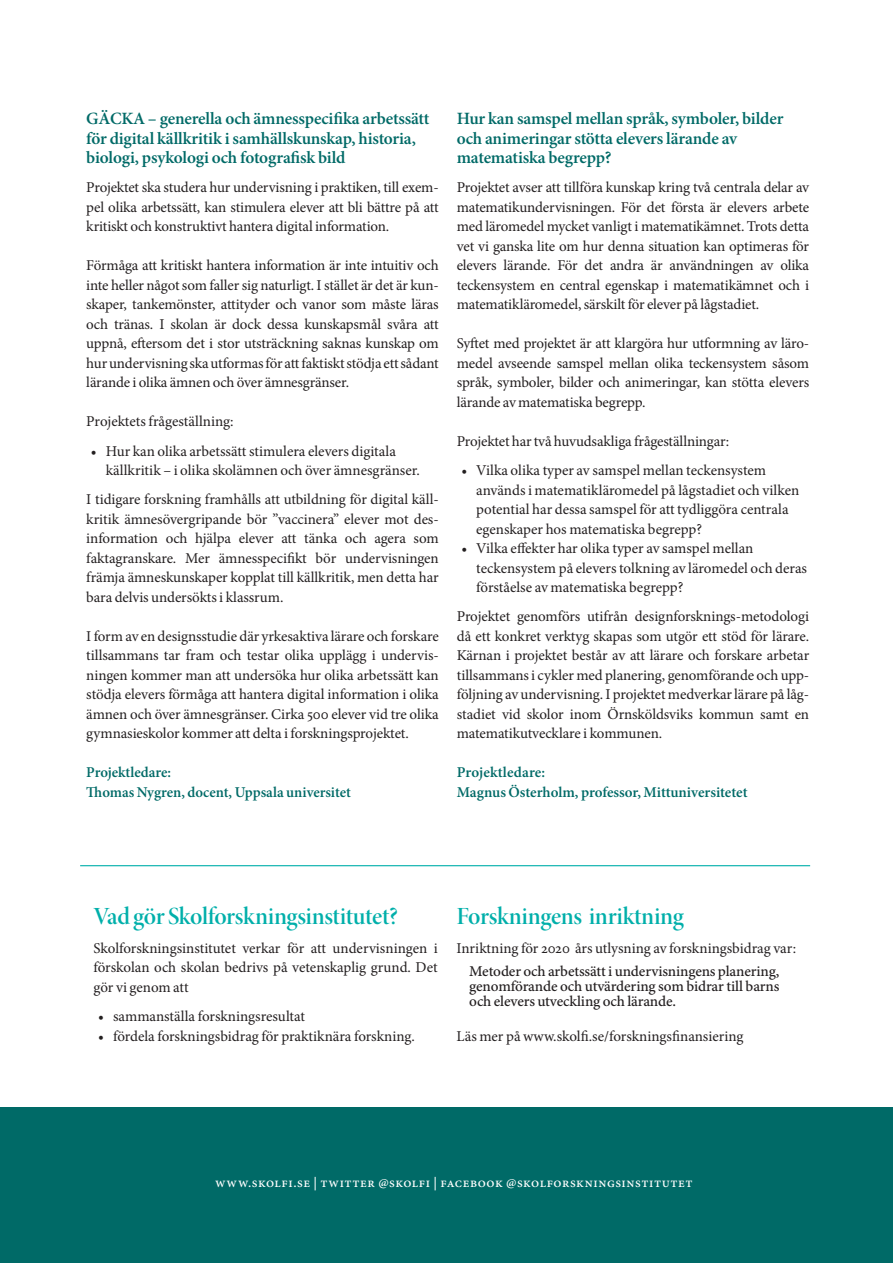
<style>
.page{position:relative;width:893px;height:1263px;background:#fff}
.page>*{position:absolute;margin:0;border:0;box-sizing:border-box;transform-origin:0 0}
.Rubrik_2{font:24.75px "Minion Pro Semibold Disp";letter-spacing:-.015em;color:#00afaa}
.Rubrik_1_infoblad{font:600 17.25px/19.5px "Minion Pro";letter-spacing:-.01em;color:#006a67}
.Brödtext_1{font:15px/19.5px "Minion Pro";letter-spacing:-.005em;color:#231f20;text-align:justify}
.Citat_med_avstånd_fö{font:15px/15px "Minion Pro Medium Capt";letter-spacing:-.01em;color:#231f20;text-align:justify}
.Brödtext_1-2{font:600 15px "Minion Pro";color:#006a67}
.Källa{font:13.5px "Minion Pro Medium Capt";letter-spacing:.04em;color:#fff}
</style>
<div class="page">
<div style="left:0;top:1107px;width:893px;height:156px;background:#006a67"></div>
<hr style="left:80px;top:865px;width:730px;height:1px;background:#00afaa">
<p class="Rubrik_1_infoblad" style="left:86px;top:109px;width:345px">GÄCKA – generella och ämnesspecifika arbetssätt för digital källkritik i samhällskunskap, historia, biologi, psykologi och fotografisk bild</p>
<p class="Brödtext_1" style="left:86px;top:178px;width:354px">Projektet ska studera hur undervisning i praktiken, till exem&shy;pel olika arbetssätt, kan stimulera elever att bli bättre på att kritiskt och konstruktivt hantera digital information.</p>
<p class="Brödtext_1" style="left:86px;top:256px;width:354px">Förmåga att kritiskt hantera information är inte intuitiv och inte heller något som faller sig naturligt. I stället är det är kun&shy;skaper, tankemönster, attityder och vanor som måste läras och tränas. I skolan är dock dessa kunskapsmål svåra att uppnå, eftersom det i stor utsträckning saknas kunskap om hur undervisning ska utformas för att faktiskt stödja ett sådant lärande i olika ämnen och över ämnesgränser.</p>
<p class="Brödtext_1" style="left:86px;top:412px;width:149px">Projektets frågeställning:</p>
<p class="Brödtext_1" style="left:106px;top:441px;width:315px;text-indent:-15px">• Hur kan olika arbetssätt stimulera elevers digitala källkritik – i olika skolämnen och över ämnesgränser.</p>
<p class="Brödtext_1" style="left:86px;top:490px;width:354px">I tidigare forskning framhålls att utbildning för digital käll&shy;kritik ämnesövergripande bör ”vaccinera” elever mot des&shy;information och hjälpa elever att tänka och agera som faktagranskare. Mer ämnesspecifikt bör undervisningen främja ämneskunskaper kopplat till källkritik, men detta har bara delvis undersökts i klassrum.</p>
<p class="Brödtext_1" style="left:86px;top:626px;width:354px">I form av en designsstudie där yrkesaktiva lärare och forskare tillsammans tar fram och testar olika upplägg i undervis&shy;ningen kommer man att undersöka hur olika arbetssätt kan stödja elevers förmåga att hantera digital information i olika ämnen och över ämnesgränser. Cirka 500 elever vid tre olika gymnasieskolor kommer att delta i forskningsprojektet.</p>
<p class="Brödtext_1-2" style="left:86px;top:762px;width:86px">Projektledare:</p>
<p class="Brödtext_1-2" style="left:86px;top:782px;width:266px">Thomas Nygren, docent, Uppsala universitet</p>
<p class="Rubrik_1_infoblad" style="left:457px;top:109px;width:328px">Hur kan samspel mellan språk, symboler, bilder och animeringar stötta elevers lärande av matematiska begrepp?</p>
<p class="Brödtext_1" style="left:457px;top:178px;width:354px">Projektet avser att tillföra kunskap kring två centrala delar av matematikundervisningen. För det första är elevers arbete med läromedel mycket vanligt i matematikämnet. Trots detta vet vi ganska lite om hur denna situation kan optimeras för elevers lärande. För det andra är användningen av olika teckensystem en central egenskap i matematikämnet och i matematikläromedel, särskilt för elever på lågstadiet.</p>
<p class="Brödtext_1" style="left:457px;top:334px;width:354px">Syftet med projektet är att klargöra hur utformning av läro&shy;medel avseende samspel mellan olika teckensystem såsom språk, symboler, bilder och animeringar, kan stötta elevers lärande av matematiska begrepp.</p>
<p class="Brödtext_1" style="left:457px;top:431px;width:274px">Projektet har två huvudsakliga frågeställningar:</p>
<p class="Brödtext_1" style="left:476px;top:461px;width:324px;text-align:left;text-indent:-15px">• Vilka olika typer av samspel mellan teckensystem används i matematikläromedel på lågstadiet och vilken potential har dessa samspel för att tydliggöra centrala egenskaper hos matematiska begrepp?</p>
<p class="Brödtext_1" style="left:476px;top:539px;width:332px;text-align:left;text-indent:-15px">• Vilka effekter har olika typer av samspel mellan teckensystem på elevers tolkning av läromedel och deras förståelse av matematiska begrepp?</p>
<p class="Brödtext_1" style="left:457px;top:607px;width:354px">Projektet genomförs utifrån designforsknings-metodologi då ett konkret verktyg skapas som utgör ett stöd för lärare.<br>Kärnan i projektet består av att lärare och forskare arbetar tillsammans i cykler med planering, genomförande och upp&shy;följning av undervisning. I projektet medverkar lärare på låg&shy;stadiet vid skolor inom Örnsköldsviks kommun samt en matematikutvecklare i kommunen.</p>
<p class="Brödtext_1-2" style="left:457px;top:762px;width:90px">Projektledare:</p>
<p class="Brödtext_1-2" style="left:457px;top:782px;width:292px">Magnus Österholm, professor, Mittuniversitetet</p>
<p class="Rubrik_2" style="left:94px;top:900px;width:306px">Vad gör Skolforskningsinstitutet?</p>
<p class="Brödtext_1" style="left:94px;top:938px;width:346px">Skolforskningsinstitutet verkar för att undervisningen i förskolan och skolan bedrivs på vetenskaplig grund. Det gör vi genom att</p>
<p class="Brödtext_1" style="left:98px;top:1007px;width:208px">• sammanställa forskningsresultat</p>
<p class="Brödtext_1" style="left:98px;top:1026px;width:318px">• fördela forskningsbidrag för praktiknära forskning.</p>
<p class="Rubrik_2" style="left:456px;top:900px;width:229px">Forskningens inriktning</p>
<p class="Brödtext_1" style="left:456px;top:938px;width:341px">Inriktning för 2020 års utlysning av forskningsbidrag var:</p>
<p class="Citat_med_avstånd_fö" style="left:469px;top:964px;width:312px">Metoder och arbetssätt i undervisningens planering, genomförande och utvärdering som bidrar till barns och elevers utveckling och lärande.</p>
<p class="Brödtext_1" style="left:456px;top:1026px;width:289px">Läs mer på www.skolfi.se/forskningsfinansiering</p>
<p class="Källa" style="left:215px;top:1173px;width:479px">www.skolfi.se | Twitter @skolfi | facebook @skolforskningsinstitutet</p>
</div>
